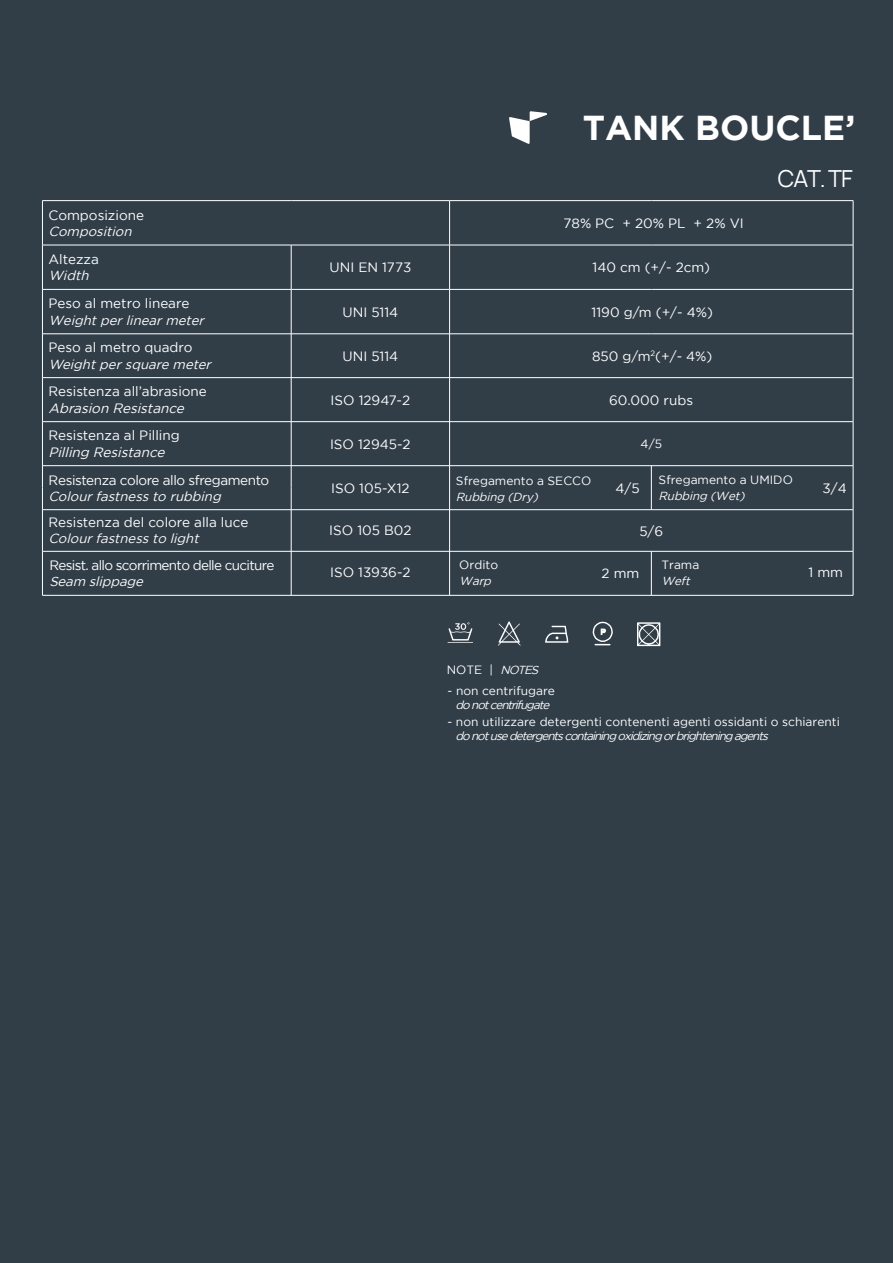
<style>
.page{position:relative;width:893px;height:1263px;background:#313e48}
.page>*{position:absolute;margin:0;border:0;box-sizing:border-box;transform-origin:0 0}
.t1{font:700 34.5px "Gotham";color:#fff}
.t2{font:22.5px "Manrope 3";color:#fff}
.t3{font:13.5px "Gotham";color:#fff}
.t4{font:italic 13.5px "Gotham";color:#fff}
.t5{font:13.5px "Gotham";letter-spacing:-.05em;color:#fff}
.t6{font:13.5px "Gotham";letter-spacing:-.03em;color:#fff}
.t7{font:italic 13.05px "Gotham";color:#fff}
.t8{font:12px "Gotham";color:#fff}
.t9{font:italic 11.7px "Gotham";color:#fff}
</style>
<div class="page">
<hr style="left:42px;top:200px;width:249px;height:1px;background:#fff">
<hr style="left:42px;top:201px;width:1px;height:44px;background:#fff">
<hr style="left:291px;top:200px;width:159px;height:1px;background:#fff">
<hr style="left:450px;top:200px;width:201px;height:1px;background:#fff">
<hr style="left:449px;top:201px;width:1px;height:44px;background:#fff">
<hr style="left:651px;top:200px;width:202px;height:1px;background:#fff">
<hr style="left:853px;top:201px;width:1px;height:44px;background:#fff">
<hr style="left:42px;top:245px;width:249px;height:1px;background:#fff">
<hr style="left:42px;top:245px;width:1px;height:44px;background:#fff">
<hr style="left:291px;top:245px;width:159px;height:1px;background:#fff">
<hr style="left:291px;top:245px;width:1px;height:44px;background:#fff">
<hr style="left:450px;top:245px;width:201px;height:1px;background:#fff">
<hr style="left:449px;top:245px;width:1px;height:44px;background:#fff">
<hr style="left:651px;top:245px;width:202px;height:1px;background:#fff">
<hr style="left:853px;top:245px;width:1px;height:44px;background:#fff">
<hr style="left:42px;top:289px;width:249px;height:1px;background:#fff">
<hr style="left:42px;top:290px;width:1px;height:44px;background:#fff">
<hr style="left:291px;top:289px;width:159px;height:1px;background:#fff">
<hr style="left:291px;top:290px;width:1px;height:44px;background:#fff">
<hr style="left:450px;top:289px;width:201px;height:1px;background:#fff">
<hr style="left:449px;top:290px;width:1px;height:44px;background:#fff">
<hr style="left:651px;top:289px;width:202px;height:1px;background:#fff">
<hr style="left:853px;top:290px;width:1px;height:44px;background:#fff">
<hr style="left:42px;top:334px;width:249px;height:1px;background:#fff">
<hr style="left:291px;top:334px;width:159px;height:1px;background:#fff">
<hr style="left:450px;top:334px;width:201px;height:1px;background:#fff">
<hr style="left:651px;top:334px;width:202px;height:1px;background:#fff">
<svg style="left:509px;top:111px;width:38px;height:33px"></svg>
<hr style="left:42px;top:334px;width:1px;height:44px;background:#fff">
<hr style="left:291px;top:334px;width:1px;height:44px;background:#fff">
<hr style="left:449px;top:334px;width:1px;height:44px;background:#fff">
<hr style="left:853px;top:334px;width:1px;height:44px;background:#fff">
<hr style="left:42px;top:377px;width:811px;height:1px;background:#fff">
<hr style="left:42px;top:378px;width:1px;height:44px;background:#fff">
<hr style="left:291px;top:378px;width:1px;height:44px;background:#fff">
<hr style="left:449px;top:378px;width:1px;height:44px;background:#fff">
<hr style="left:853px;top:378px;width:1px;height:44px;background:#fff">
<hr style="left:42px;top:421px;width:811px;height:1px;background:#fff">
<hr style="left:42px;top:422px;width:1px;height:44px;background:#fff">
<hr style="left:291px;top:422px;width:1px;height:44px;background:#fff">
<hr style="left:449px;top:422px;width:1px;height:44px;background:#fff">
<hr style="left:853px;top:422px;width:1px;height:44px;background:#fff">
<hr style="left:42px;top:465px;width:811px;height:1px;background:#fff">
<svg style="left:42px;top:466px;width:1px;height:43px"></svg>
<svg style="left:291px;top:466px;width:1px;height:43px"></svg>
<hr style="left:449px;top:466px;width:1px;height:44px;background:#fff">
<hr style="left:853px;top:466px;width:1px;height:44px;background:#fff">
<hr style="left:651px;top:466px;width:1px;height:44px;background:#fff">
<hr style="left:42px;top:509px;width:811px;height:1px;background:#fff">
<hr style="left:42px;top:510px;width:1px;height:41px;background:#fff">
<hr style="left:291px;top:510px;width:1px;height:41px;background:#fff">
<hr style="left:449px;top:510px;width:1px;height:41px;background:#fff">
<hr style="left:853px;top:510px;width:1px;height:41px;background:#fff">
<hr style="left:42px;top:551px;width:811px;height:1px;background:#fff">
<svg style="left:545px;top:626px;width:23px;height:17px"></svg>
<svg style="left:637px;top:622px;width:23px;height:24px"></svg>
<svg style="left:498px;top:621px;width:23px;height:25px"></svg>
<svg style="left:447px;top:622px;width:26px;height:21px"></svg>
<svg style="left:592px;top:621px;width:21px;height:24px"></svg>
<hr style="left:42px;top:595px;width:811px;height:1px;background:#fff">
<hr style="left:42px;top:551px;width:1px;height:44px;background:#fff">
<hr style="left:449px;top:551px;width:1px;height:44px;background:#fff">
<hr style="left:853px;top:551px;width:1px;height:44px;background:#fff">
<hr style="left:291px;top:551px;width:1px;height:44px;background:#fff">
<hr style="left:651px;top:551px;width:1px;height:44px;background:#fff">
<h1 class="t1" style="left:583px;top:108px;width:274px">TANK BOUCLE’</h1>
<p class="t3" style="left:48px;top:207px;width:97px">Composizione</p>
<p class="t7" style="left:48px;top:224px;width:88px">Composition</p>
<p class="t3" style="left:48px;top:252px;width:52px">Altezza</p>
<p class="t7" style="left:48px;top:268px;width:45px">Width</p>
<p class="t3" style="left:48px;top:296px;width:143px">Peso al metro lineare</p>
<p class="t7" style="left:48px;top:313px;width:160px">Weightperlinearmeter</p>
<p class="t3" style="left:48px;top:340px;width:146px">Peso al metro quadro</p>
<p class="t7" style="left:48px;top:357px;width:167px">Weightpersquare meter</p>
<p class="t3" style="left:48px;top:384px;width:160px">Resistenza all’abrasione</p>
<p class="t4" style="left:48px;top:400px;width:141px">Abrasion Resistance</p>
<p class="t3" style="left:48px;top:428px;width:133px">Resistenza al Pilling</p>
<p class="t4" style="left:48px;top:444px;width:121px">Pilling Resistance</p>
<p class="t6" style="left:48px;top:472px;width:222px">Resistenza colore allo sfregamento</p>
<p class="t7" style="left:48px;top:489px;width:177px">Colourfastnessto rubbing</p>
<p class="t3" style="left:48px;top:515px;width:201px">Resistenza del colore alla luce</p>
<p class="t7" style="left:48px;top:532px;width:155px">Colourfastnessto light</p>
<p class="t3" style="left:564px;top:215px;width:182px">78% PC + 20% PL + 2% VI</p>
<p class="t3" style="left:329px;top:260px;width:83px">UNI EN 1773</p>
<p class="t3" style="left:592px;top:260px;width:119px">140 cm (+/- 2cm)</p>
<p class="t3" style="left:342px;top:305px;width:57px">UNI 5114</p>
<p class="t3" style="left:592px;top:304px;width:123px">1190 g/m (+/- 4%)</p>
<p class="t3" style="left:342px;top:348px;width:57px">UNI 5114</p>
<p class="t3" style="left:592px;top:348px;width:122px">850 g/m<sup>2</sup>(+/- 4%)</p>
<p class="t3" style="left:331px;top:392px;width:81px">ISO 12947-2</p>
<p class="t3" style="left:609px;top:392px;width:85px">60.000 rubs</p>
<p class="t3" style="left:330px;top:436px;width:82px">ISO 12945-2</p>
<p class="t8" style="left:641px;top:437px;width:23px">4/5</p>
<h2 class="t2" style="left:778px;top:165px;width:77px">CAT. TF</h2>
<p class="t8" style="left:659px;top:473px;width:136px">Sfregamento a UMIDO</p>
<p class="t9" style="left:659px;top:489px;width:90px">Rubbing (Wet)</p>
<p class="t8" style="left:456px;top:474px;width:137px">Sfregamento a SECCO</p>
<p class="t9" style="left:456px;top:490px;width:87px">Rubbing (Dry)</p>
<p class="t3" style="left:331px;top:480px;width:80px">ISO 105-X12</p>
<p class="t3" style="left:616px;top:480px;width:26px">4/5</p>
<p class="t3" style="left:822px;top:480px;width:26px">3/4</p>
<p class="t3" style="left:329px;top:523px;width:84px">ISO 105 B02</p>
<p class="t3" style="left:639px;top:523px;width:25px">5/6</p>
<p class="t8" style="left:459px;top:558px;width:40px">Ordito</p>
<p class="t9" style="left:459px;top:574px;width:36px">Warp</p>
<p class="t5" style="left:49px;top:558px;width:227px">Resist. allo scorrimento delle cuciture</p>
<p class="t8" style="left:661px;top:558px;width:39px">Trama</p>
<p class="t9" style="left:661px;top:574px;width:33px">Weft</p>
<p class="t3" style="left:330px;top:564px;width:82px">ISO 13936-2</p>
<p class="t3" style="left:601px;top:566px;width:39px">2 mm</p>
<p class="t3" style="left:809px;top:564px;width:36px">1 mm</p>
<p class="t7" style="left:49px;top:574px;width:99px">Seam slippage</p>
<p class="t8" style="left:447px;top:663px;width:48px">NOTE |</p>
<p class="t9" style="left:500px;top:664px;width:42px">NOTES</p>
<p class="t8" style="left:447px;top:684px;width:109px">- non centrifugare</p>
<p class="t9" style="left:456px;top:698px;width:98px">donotcentrifugate</p>
<p class="t8" style="left:447px;top:715px;width:394px">- non utilizzare detergenti contenenti agenti ossidanti o schiarenti</p>
<p class="t9" style="left:456px;top:730px;width:317px">donotusedetergentscontainingoxidizingorbrighteningagents</p>
</div>
